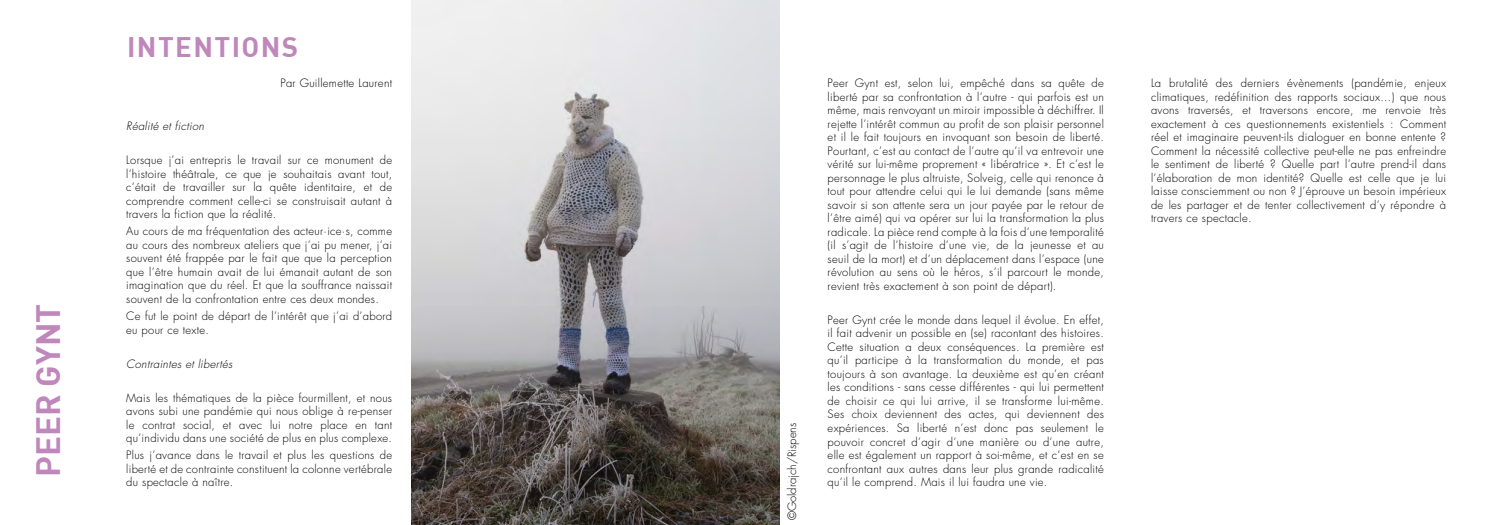
<style>
.page{position:relative;width:1489px;height:525px;background:#fff}
.page>*{position:absolute;margin:0;border:0;box-sizing:border-box;transform-origin:0 0}
.t1{font:700 33.12px "DIN";color:#bf87bb}
.t2{font:700 27.62px "DIN";letter-spacing:.05em;color:#bf87bb}
.t3{font:300 11.25px/13.5px "Futura Std";letter-spacing:.025em;color:#000;text-align:justify}
.t4{font:italic 300 11.25px "Futura Std";color:#000}
.t5{font:300 11.25px "Futura Std";color:#000}
</style>
<div class="page">
<img style="left:411px;top:0;width:369px;height:524px">
<h1 class="t1" style="left:27px;top:476px;width:174px;rotate:-90deg">PEER GYNT</h1>
<h2 class="t2" style="left:127px;top:29px;width:172px">INTENTIONS</h2>
<p class="t3" style="left:280px;top:76px;width:113px">Par Guillemette Laurent</p>
<p class="t4" style="left:126px;top:119px;width:82px">Réalité et fiction</p>
<p class="t3" style="left:126px;top:154px;width:267px">Lorsque j’ai entrepris le travail sur ce monument de l’histoire théâtrale, ce que je souhaitais avant tout, c’était de travailler sur la quête identitaire, et de comprendre comment celle-ci se construisait autant à travers la fiction que la réalité.</p>
<p class="t3" style="left:126px;top:225px;width:267px">Au cours de ma fréquentation des acteur·ice·s, comme au cours des nombreux ateliers que j’ai pu mener, j’ai souvent été frappée par le fait que que la perception que l’être humain avait de lui émanait autant de son imagination que du réel. Et que la souffrance naissait souvent de la confrontation entre ces deux mondes.</p>
<p class="t3" style="left:126px;top:309px;width:267px">Ce fut le point de départ de l’intérêt que j’ai d’abord eu pour ce texte.</p>
<p class="t4" style="left:126px;top:356px;width:110px">Contraintes et libertés</p>
<p class="t3" style="left:126px;top:391px;width:267px">Mais les thématiques de la pièce fourmillent, et nous avons subi une pandémie qui nous oblige à re-penser le contrat social, et avec lui notre place en tant qu’individu dans une société de plus en plus complexe.</p>
<p class="t3" style="left:126px;top:448px;width:267px">Plus j’avance dans le travail et plus les questions de liberté et de contrainte constituent la colonne vertébrale du spectacle à naître.</p>
<p class="t5" style="left:785px;top:520px;width:99px;rotate:-90deg">©Goldrajch/Rispens</p>
<p class="t3" style="left:827px;top:76px;width:278px">Peer Gynt est, selon lui, empêché dans sa quête de liberté par sa confrontation à l’autre - qui parfois est un même, mais renvoyant un miroir impossible à déchiffrer. Il rejette l’intérêt commun au profit de son plaisir personnel et il le fait toujours en invoquant son besoin de liberté.<br>Pourtant, c’est au contact de l’autre qu’il va entrevoir une vérité sur lui-même proprement « libératrice ». Et c’est le personnage le plus altruiste, Solveig, celle qui renonce à tout pour attendre celui qui le lui demande (sans même savoir si son attente sera un jour payée par le retour de l’être aimé) qui va opérer sur lui la transformation la plus radicale. La pièce rend compte à la fois d’une temporalité (il s’agit de l’histoire d’une vie, de la jeunesse et au seuil de la mort) et d’un déplacement dans l’espace (une révolution au sens où le héros, s’il parcourt le monde, revient très exactement à son point de départ).</p>
<p class="t3" style="left:827px;top:313px;width:278px">Peer Gynt crée le monde dans lequel il évolue. En effet, il fait advenir un possible en (se) racontant des histoires.<br>Cette situation a deux conséquences. La première est qu’il participe à la transformation du monde, et pas toujours à son avantage. La deuxième est qu’en créant les conditions - sans cesse différentes - qui lui permettent de choisir ce qui lui arrive, il se transforme lui-même.<br>Ses choix deviennent des actes, qui deviennent des expériences. Sa liberté n’est donc pas seulement le pouvoir concret d’agir d’une manière ou d’une autre, elle est également un rapport à soi-même, et c’est en se confrontant aux autres dans leur plus grande radicalité qu’il le comprend. Mais il lui faudra une vie.</p>
<p class="t3" style="left:1150px;top:76px;width:297px">La brutalité des derniers évènements (pandémie, enjeux climatiques, redéfinition des rapports sociaux...) que nous avons traversés, et traversons encore, me renvoie très exactement à ces questionnements existentiels : Comment réel et imaginaire peuvent-ils dialoguer en bonne entente ?<br>Comment la nécessité collective peut-elle ne pas enfreindre le sentiment de liberté ? Quelle part l’autre prend-il dans l’élaboration de mon identité? Quelle est celle que je lui laisse consciemment ou non ? J’éprouve un besoin impérieux de les partager et de tenter collectivement d’y répondre à travers ce spectacle.</p>
</div>
